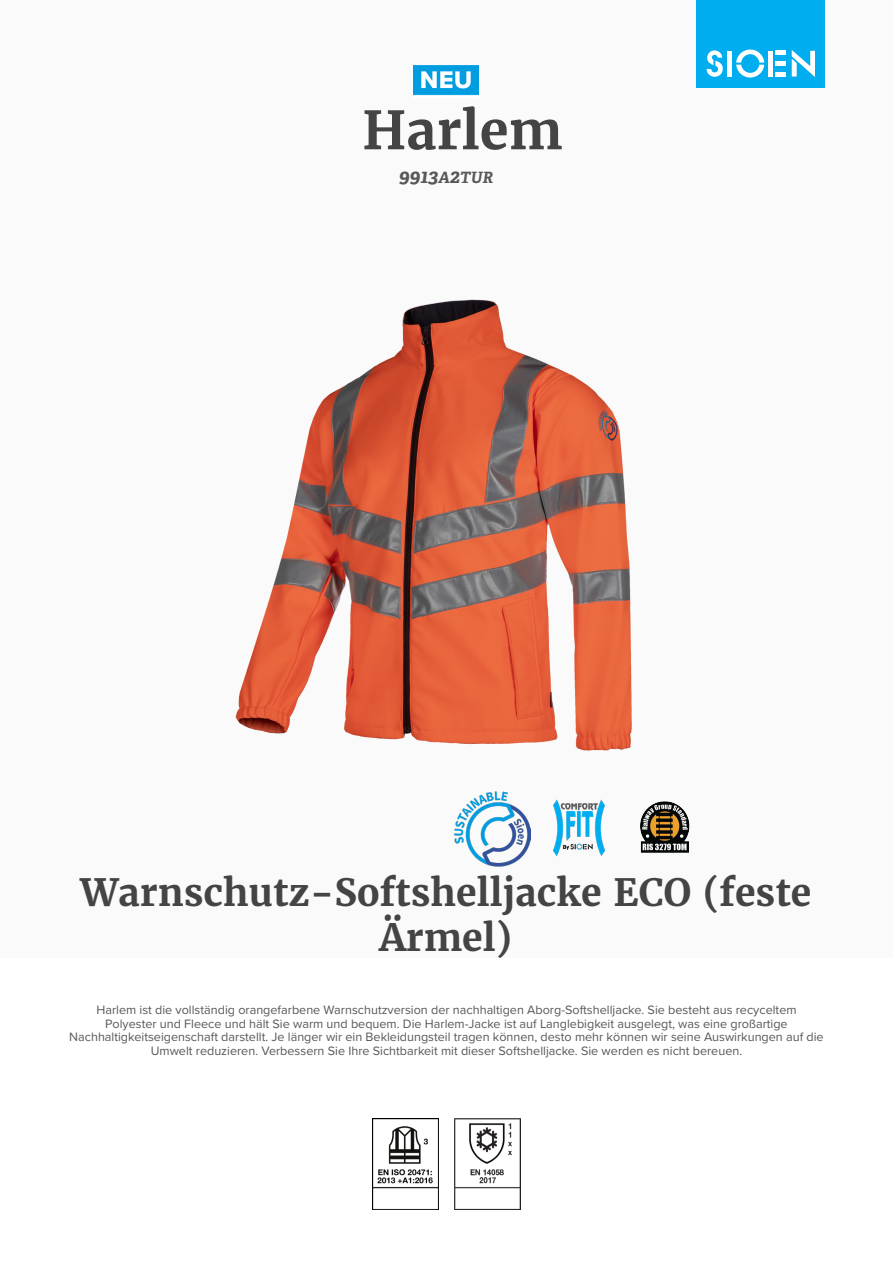
<style>
.page{position:relative;width:893px;height:1263px;background:#fff}
.page>*{position:absolute;margin:0;border:0;box-sizing:border-box;transform-origin:0 0}
.product_name{font:700 52.5px "Merriweather";color:#444}
.product_h2{font:700 37.5px/45px "Merriweather";color:#444;text-align:center}
.product_ref{font:italic 700 19.5px "Adelle";color:#57585a}
.product_description{font:12.6px/13.6px "Proxima Nova";color:#57585a;text-align:center}
.s1{font-size:15.6px}
</style>
<div class="page">
<div style="left:0;top:0;width:893px;height:957px;background:#fafafa"></div>
<div style="left:697px;top:0;width:128px;height:88px;background:#00aeef"></div>
<svg style="left:707px;top:50px;width:16px;height:27px"></svg>
<svg style="left:736px;top:50px;width:28px;height:28px"></svg>
<div style="left:727px;top:51px;width:5px;height:26px;background:#fff"></div>
<div style="left:768px;top:51px;width:5px;height:26px;background:#fff"></div>
<div style="left:775px;top:72px;width:11px;height:5px;background:#fff"></div>
<div style="left:775px;top:61px;width:11px;height:5px;background:#fff"></div>
<hr style="left:775px;top:51px;width:11px;height:4px;background:#fff">
<svg style="left:792px;top:50px;width:23px;height:27px"></svg>
<img style="left:688px;top:818px;width:2px;height:35px">
<img style="left:372px;top:1118px;width:66px;height:92px">
<img style="left:454px;top:1118px;width:67px;height:92px">
<img style="left:235px;top:299px;width:453px;height:568px">
<img style="left:413px;top:65px;width:65px;height:31px">
<p class="product_name" style="left:362px;top:97px;width:202px">Harlem</p>
<p class="product_ref" style="left:399px;top:164px;width:96px">9913<span class="s1">A</span>2<span class="s1">TUR</span></p>
<p class="product_h2" style="left:80px;top:869px;width:733px">Warnschutz-Softshelljacke ECO (feste<br>Ärmel)</p>
<p class="product_description" style="left:69px;top:1002px;width:756px">Harlem ist die vollständig orangefarbene Warnschutzversion der nachhaltigen Aborg-Softshelljacke. Sie besteht aus recyceltem Polyester und Fleece und hält Sie warm und bequem. Die Harlem-Jacke ist auf Langlebigkeit ausgelegt, was eine großartige Nachhaltigkeitseigenschaft darstellt. Je länger wir ein Bekleidungsteil tragen können, desto mehr können wir seine Auswirkungen auf die Umwelt reduzieren. Verbessern Sie Ihre Sichtbarkeit mit dieser Softshelljacke. Sie werden es nicht bereuen.</p>
</div>
